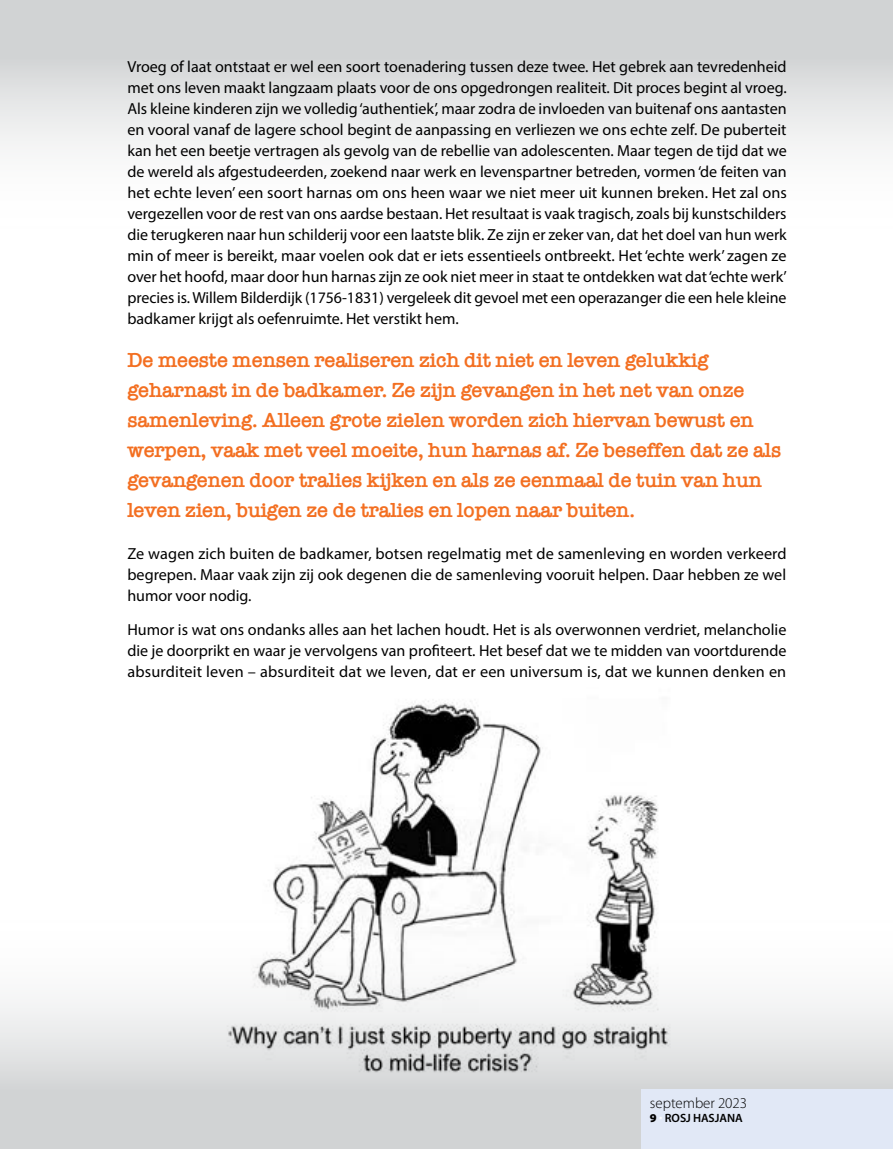
<style>
.page{position:relative;width:893px;height:1149px;background:#fff}
.page>*{position:absolute;margin:0;border:0;box-sizing:border-box;transform-origin:0 0}
.t1{font:600 21px/30px "American Typewriter";letter-spacing:-.015em;color:#f36f21}
.t2{font:16.05px/21px "Myriad Pro";color:#000;text-align:justify}
.t3{font:300 15px "Myriad Pro";color:#000}
.t4{font:600 12px "Myriad Pro";color:#000}
.s1{font-weight:900}
.s2{font-weight:900;color:#fff}
</style>
<div class="page">
<div style="left:0;top:0;width:893px;height:228px;background:linear-gradient(to bottom,#cacccd,#fff)"></div>
<div style="left:0;top:920px;width:893px;height:228px;background:linear-gradient(to bottom,#fff,#caccce)"></div>
<img style="left:203px;top:701px;width:487px;height:370px">
<div style="left:641px;top:1089px;width:252px;height:59px;background:#e1e8f6"></div>
<p class="t2" style="left:127px;top:55px;width:661px">Vroeg of laat ontstaat er wel een soort toenadering tussen deze twee. Het gebrek aan tevredenheid met ons leven maakt langzaam plaats voor de ons opgedrongen realiteit. Dit proces begint al vroeg.<br>Als kleine kinderen zijn we volledig ‘authentiek’, maar zodra de invloeden van buitenaf ons aantasten en vooral vanaf de lagere school begint de aanpassing en verliezen we ons echte zelf. De puberteit kan het een beetje vertragen als gevolg van de rebellie van adolescenten. Maar tegen de tijd dat we de wereld als afgestudeerden, zoekend naar werk en levenspartner betreden, vormen ‘de feiten van het echte leven’ een soort harnas om ons heen waar we niet meer uit kunnen breken. Het zal ons vergezellen voor de rest van ons aardse bestaan. Het resultaat is vaak tragisch, zoals bij kunstschilders die terugkeren naar hun schilderij voor een laatste blik. Ze zijn er zeker van, dat het doel van hun werk min of meer is bereikt, maar voelen ook dat er iets essentieels ontbreekt. Het ‘echte werk’ zagen ze over het hoofd, maar door hun harnas zijn ze ook niet meer in staat te ontdekken wat dat ‘echte werk’ precies is. Willem Bilderdijk (1756-1831) vergeleek dit gevoel met een operazanger die een hele kleine badkamer krijgt als oefenruimte. Het verstikt hem.</p>
<p class="t1" style="left:127px;top:344px;width:655px">De meeste mensen realiseren zich dit niet en leven gelukkig geharnast in de badkamer. Ze zijn gevangen in het net van onze samenleving. Alleen grote zielen worden zich hiervan bewust en werpen, vaak met veel moeite, hun harnas af. Ze beseffen dat ze als gevangenen door tralies kijken en als ze eenmaal de tuin van hun leven zien, buigen ze de tralies en lopen naar buiten.</p>
<p class="t2" style="left:127px;top:542px;width:661px">Ze wagen zich buiten de badkamer, botsen regelmatig met de samenleving en worden verkeerd begrepen. Maar vaak zijn zij ook degenen die de samenleving vooruit helpen. Daar hebben ze wel humor voor nodig.</p>
<p class="t2" style="left:127px;top:618px;width:661px">Humor is wat ons ondanks alles aan het lachen houdt. Het is als overwonnen verdriet, melancholie die je doorprikt en waar je vervolgens van profiteert. Het besef dat we te midden van voortdurende absurditeit leven – absurditeit dat we leven, dat er een universum is, dat we kunnen denken en</p>
<p class="t3" style="left:650px;top:1093px;width:99px">september 2023</p>
<p class="t4" style="left:650px;top:1109px;width:29px"><span class="s1">9</span> <span class="s2">·</span>ROSJ</p>
<p class="t4" style="left:693px;top:1109px;width:16px">HASJANA</p>
</div>
